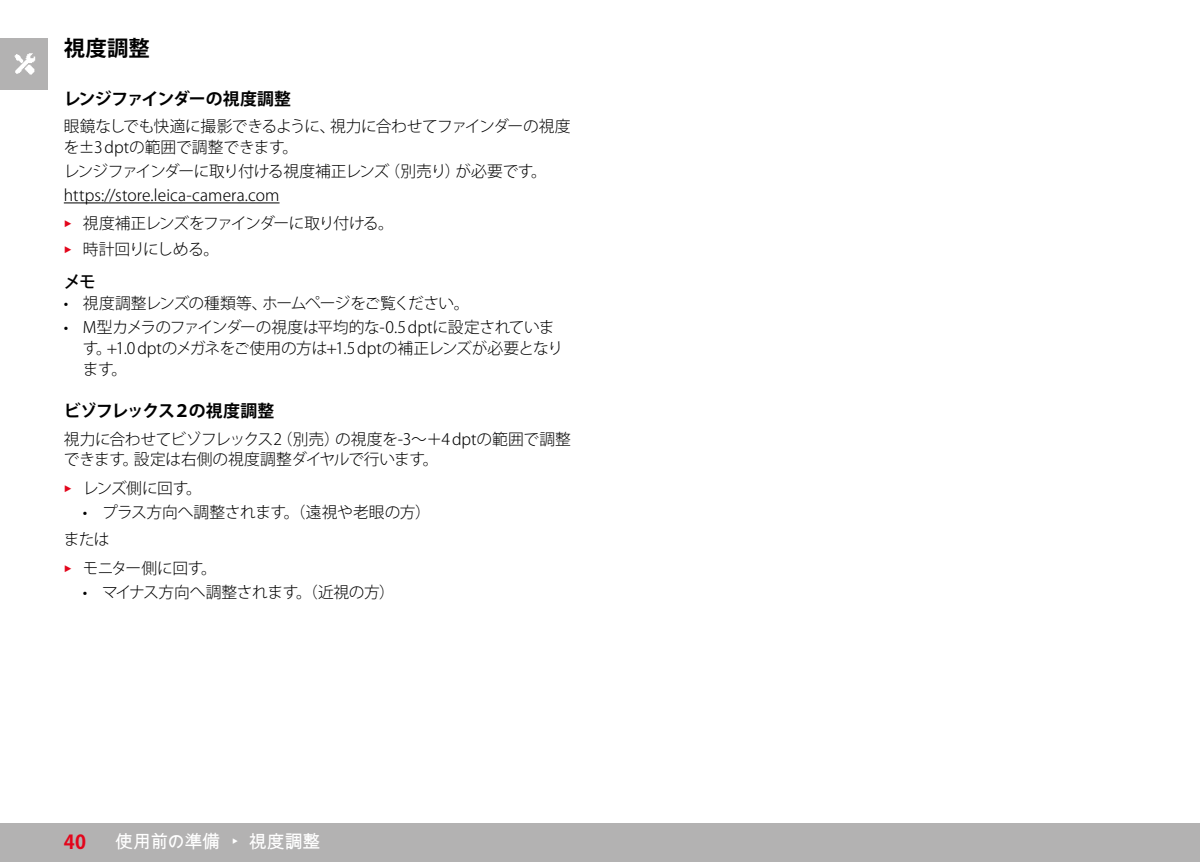
<style>
.page{position:relative;width:1200px;height:862px;background:#fff}
.page>*{position:absolute;margin:0;border:0;box-sizing:border-box;transform-origin:0 0}
.Heading____Heading_01{font:700 21.38px "Koz Go Pr 6 N";color:#000}
.t1{font:700 19.12px "Koz Go Pr 6 N";color:#e3051b}
.t2{font:18px "Arial Unicode MS";letter-spacing:-.005em;color:#fff}
.Heading____Heading_03_blind{font:700 16.88px "Koz Go Pr 6 N";letter-spacing:-.045em;color:#000}
.Heading____Note_Heading{font:500 16.88px "Koz Go Pr 6 N";color:#000}
.Text____Body_Text{font:300 15.75px/20.7px "Koz Go Pr 6 N";letter-spacing:-.02em;color:#000}
.Text____Body_Text-2{font:300 15.75px "Koz Go Pr 6 N";letter-spacing:-.04em;color:#000}
.Text____Body_Text-3{font:300 15.75px "Koz Go Pr 6 N";letter-spacing:.005em;color:#000}
.Text____Body_Text-4{font:300 15.75px "Koz Go Pr 6 N";letter-spacing:-.055em;color:#000}
.Text____Body_Text-5{font:300 15.75px "Koz Go Pr 6 N";letter-spacing:-.08em;color:#000}
.Text____oder{font:300 15.75px "Koz Go Pr 6 N";color:#000}
.s1{font-family:"Corporate S";color:#e3051b}
</style>
<div class="page">
<div style="left:0;top:823px;width:1199px;height:38px;background:#b3b2b2"></div>
<div style="left:0;top:38px;width:48px;height:51px;background:#b3b2b2"></div>
<img style="left:14px;top:53px;width:22px;height:21px">
<hr style="left:64px;top:202px;width:215px;height:1px;background:#000">
<p class="Heading____Heading_01" style="left:64px;top:36px;width:88px">視度調整</p>
<p class="Heading____Heading_03_blind" style="left:64px;top:89px;width:229px">レンジファインダーの視度調整</p>
<p class="Text____Body_Text" style="left:64px;top:116px;width:508px">眼鏡なしでも快適に撮影できるように、視力に合わせてファインダーの視度を±3dptの範囲で調整できます。</p>
<p class="Text____Body_Text-2" style="left:64px;top:162px;width:484px">レンジファインダーに取り付ける視度補正レンズ（別売り）が必要です。</p>
<p class="Text____Body_Text-3" style="left:64px;top:186px;width:217px">https://store.leica-camera.com</p>
<p class="Text____Body_Text-5" style="left:64px;top:215px;width:331px"><span class="s1">▸</span> 視度補正レンズをファインダーに取り付ける。</p>
<p class="Text____Body_Text" style="left:64px;top:239px;width:157px"><span class="s1">▸</span> 時計回りにしめる。</p>
<p class="Heading____Note_Heading" style="left:64px;top:272px;width:34px">メモ</p>
<p class="Text____Body_Text-4" style="left:64px;top:294px;width:407px">• 視度調整レンズの種類等、ホームページをご覧ください。</p>
<p class="Text____Body_Text" style="left:83px;top:317px;width:481px;text-indent:-19px">• M型カメラのファインダーの視度は平均的な-0.5dptに設定されています。+1.0dptのメガネをご使用の方は+1.5dptの補正レンズが必要となります。</p>
<p class="Heading____Heading_03_blind" style="left:64px;top:401px;width:212px">ビゾフレックス２の視度調整</p>
<p class="Text____Body_Text" style="left:64px;top:428px;width:508px">視力に合わせてビゾフレックス2（別売）の視度を-3～＋4dptの範囲で調整できます。設定は右側の視度調整ダイヤルで行います。</p>
<p class="Text____Body_Text" style="left:64px;top:478px;width:139px"><span class="s1">▸</span> レンズ側に回す。</p>
<p class="Text____Body_Text" style="left:83px;top:502px;width:349px">• プラス方向へ調整されます。（遠視や老眼の方）</p>
<p class="Text____oder" style="left:64px;top:530px;width:47px">または</p>
<p class="Text____Body_Text" style="left:64px;top:558px;width:155px"><span class="s1">▸</span> モニター側に回す。</p>
<p class="Text____Body_Text" style="left:83px;top:582px;width:313px">• マイナス方向へ調整されます。（近視の方）</p>
<p class="t1" style="left:64px;top:830px;width:24px">40</p>
<p class="t2" style="left:115px;top:828px;width:207px">使用前の準備 ▸ 視度調整</p>
</div>
